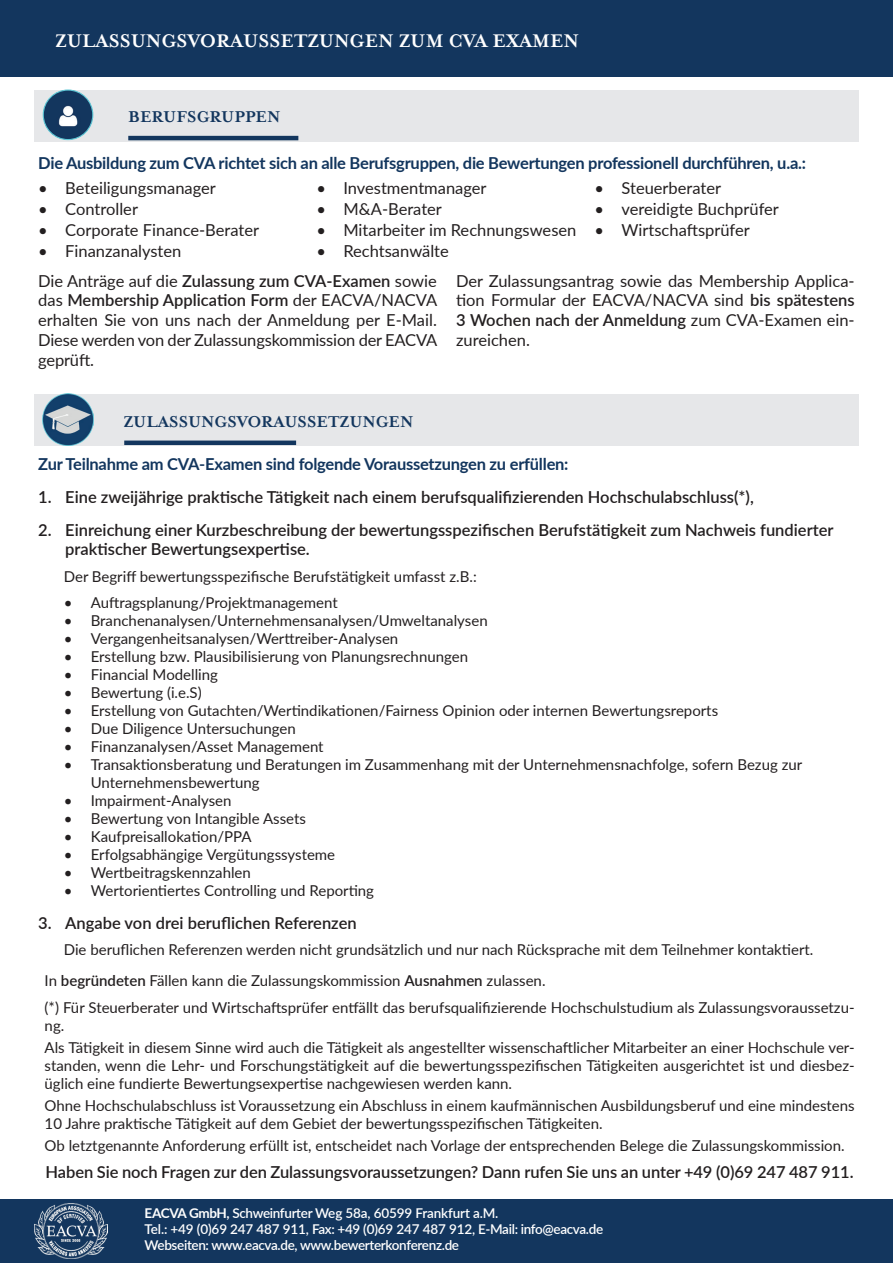
<style>
.page{position:relative;width:893px;height:1263px;background:#fff}
.page>*{position:absolute;margin:0;border:0;box-sizing:border-box;transform-origin:0 0}
.t1{font:700 21px "Mrs Eaves OT";color:#fff}
.t2{font:700 18px "Mrs Eaves OT";color:#13365e}
.t3{font:16.5px/19.8px "Lato";color:#231f20;text-align:justify}
.t4{font:600 16.5px/19.8px "Lato";color:#231f20}
.t5{font:700 16.5px "Lato";letter-spacing:-.015em;color:#13365e}
.t6{font:15px/18px "Lato";color:#231f20}
.t7{font:600 13.5px/16.2px "Lato";letter-spacing:-.025em;color:#fff}
.s1{font-weight:600}
.s2{font-weight:700}
</style>
<div class="page">
<div style="left:0;top:0;width:893px;height:77px;background:#13365e"></div>
<div style="left:34px;top:90px;width:825px;height:51px;background:#e6e7e9"></div>
<img style="left:43px;top:90px;width:50px;height:50px;border-radius:25px">
<div style="left:43px;top:89px;width:50px;height:51px;border:1px solid #5fc8d6;border-radius:50%"></div>
<hr style="left:128px;top:136px;width:170px;height:4px;background:#13365e">
<div style="left:34px;top:394px;width:825px;height:51px;background:#e6e7e9"></div>
<img style="left:43px;top:394px;width:50px;height:51px">
<hr style="left:124px;top:441px;width:172px;height:4px;background:#13365e">
<div style="left:0;top:1199px;width:893px;height:64px;background:#13365e"></div>
<img style="left:34px;top:1203px;width:73px;height:56px">
<h1 class="t1" style="left:55px;top:29px;width:525px">ZULASSUNGSVORAUSSETZUNGEN ZUM CVA EXAMEN</h1>
<p class="t2" style="left:128px;top:107px;width:154px">BERUFSGRUPPEN</p>
<p class="t5" style="left:38px;top:151px;width:769px">Die Ausbildung zum CVA richtet sich an alle Berufsgruppen, die Bewertungen professionell durchführen, u.a.:</p>
<p class="t3" style="left:38px;top:178px;width:179px">• Beteiligungsmanager</p>
<p class="t3" style="left:38px;top:199px;width:101px">• Controller</p>
<p class="t3" style="left:38px;top:220px;width:222px">• Corporate Finance-Berater</p>
<p class="t3" style="left:38px;top:241px;width:145px">• Finanzanalysten</p>
<p class="t3" style="left:316px;top:178px;width:172px">• Investmentmanager</p>
<p class="t3" style="left:316px;top:199px;width:127px">• M&amp;A-Berater</p>
<p class="t3" style="left:316px;top:220px;width:261px">• Mitarbeiter im Rechnungswesen</p>
<p class="t3" style="left:316px;top:241px;width:134px">• Rechtsanwälte</p>
<p class="t3" style="left:595px;top:178px;width:128px">• Steuerberater</p>
<p class="t3" style="left:595px;top:199px;width:186px">• vereidigte Buchprüfer</p>
<p class="t3" style="left:595px;top:220px;width:157px">• Wirtschaftsprüfer</p>
<p class="t3" style="left:38px;top:270px;width:401px">Die Anträge auf die <span class="s1">Zulassung zum CVA-Examen</span> sowie das <span class="s1">Membership Application Form</span> der EACVA/NACVA erhalten Sie von uns nach der Anmeldung per E-Mail.<br>Diese werden von der Zulassungskommission der EACVA geprüft.</p>
<p class="t3" style="left:456px;top:270px;width:400px">Der Zulassungsantrag sowie das Membership Applica&shy;tion Formular der EACVA/NACVA sind <span class="s1">bis spätestens 3 Wochen nach der Anmeldung</span> zum CVA-Examen ein&shy;zureichen.</p>
<p class="t2" style="left:123px;top:412px;width:292px">ZULASSUNGSVORAUSSETZUNGEN</p>
<p class="t5" style="left:38px;top:452px;width:532px">Zur Teilnahme am CVA-Examen sind folgende Voraussetzungen zu erfüllen:</p>
<p class="t4" style="left:38px;top:486px;width:717px">1. Eine zweijährige praktische Tätigkeit nach einem berufsqualifizierenden Hochschulabschluss(*),</p>
<p class="t4" style="left:65px;top:519px;width:770px;text-indent:-27px">2. Einreichung einer Kurzbeschreibung der bewertungsspezifischen Berufstätigkeit zum Nachweis fundierter praktischer Bewertungsexpertise.</p>
<p class="t6" style="left:64px;top:567px;width:414px">Der Begriff bewertungsspezifische Berufstätigkeit umfasst z.B.:</p>
<p class="t6" style="left:64px;top:593px;width:275px">• Auftragsplanung/Projektmanagement</p>
<p class="t6" style="left:64px;top:611px;width:425px">• Branchenanalysen/Unternehmensanalysen/Umweltanalysen</p>
<p class="t6" style="left:64px;top:629px;width:336px">• Vergangenheitsanalysen/Werttreiber-Analysen</p>
<p class="t6" style="left:64px;top:647px;width:406px">• Erstellung bzw. Plausibilisierung von Planungsrechnungen</p>
<p class="t6" style="left:64px;top:665px;width:156px">• Financial Modelling</p>
<p class="t6" style="left:64px;top:683px;width:139px">• Bewertung (i.e.S)</p>
<p class="t6" style="left:64px;top:701px;width:656px">• Erstellung von Gutachten/Wertindikationen/Fairness Opinion oder internen Bewertungsreports</p>
<p class="t6" style="left:64px;top:719px;width:234px">• Due Diligence Untersuchungen</p>
<p class="t6" style="left:64px;top:737px;width:261px">• Finanzanalysen/Asset Management</p>
<p class="t6" style="left:91px;top:755px;width:713px;text-indent:-27px">• Transaktionsberatung und Beratungen im Zusammenhang mit der Unternehmensnachfolge, sofern Bezug zur<br>Unternehmensbewertung</p>
<p class="t6" style="left:64px;top:791px;width:169px">• Impairment-Analysen</p>
<p class="t6" style="left:64px;top:809px;width:244px">• Bewertung von Intangible Assets</p>
<p class="t6" style="left:64px;top:827px;width:189px">• Kaufpreisallokation/PPA</p>
<p class="t6" style="left:64px;top:845px;width:273px">• Erfolgsabhängige Vergütungssysteme</p>
<p class="t6" style="left:64px;top:863px;width:189px">• Wertbeitragskennzahlen</p>
<p class="t6" style="left:64px;top:881px;width:312px">• Wertorientiertes Controlling und Reporting</p>
<p class="t4" style="left:38px;top:912px;width:320px">3. Angabe von drei beruflichen Referenzen</p>
<p class="t6" style="left:45px;top:934px;width:770px;line-height:30.8px;text-indent:19px">Die beruflichen Referenzen werden nicht grundsätzlich und nur nach Rücksprache mit dem Teilnehmer kontaktiert.<br>In <span class="s1">begründeten</span> Fällen kann die Zulassungskommission <span class="s1">Ausnahmen</span> zulassen.</p>
<p class="t6" style="left:45px;top:998px;width:811px">(*) Für Steuerberater und Wirtschaftsprüfer entfällt das berufsqualifizierende Hochschulstudium als Zulassungsvoraussetzu&shy;ng.</p>
<p class="t6" style="left:45px;top:1038px;width:812px;text-align:justify">Als Tätigkeit in diesem Sinne wird auch die Tätigkeit als angestellter wissenschaftlicher Mitarbeiter an einer Hochschule ver&shy;standen, wenn die Lehr- und Forschungstätigkeit auf die bewertungsspezifischen Tätigkeiten ausgerichtet ist und diesbez&shy;üglich eine fundierte Bewertungsexpertise nachgewiesen werden kann.</p>
<p class="t6" style="left:45px;top:1096px;width:811px">Ohne Hochschulabschluss ist Voraussetzung ein Abschluss in einem kaufmännischen Ausbildungsberuf und eine mindestens<br>10 Jahre praktische Tätigkeit auf dem Gebiet der bewertungsspezifischen Tätigkeiten.</p>
<p class="t6" style="left:45px;top:1136px;width:802px">Ob letztgenannte Anforderung erfüllt ist, entscheidet nach Vorlage der entsprechenden Belege die Zulassungskommission.</p>
<p class="t4" style="left:46px;top:1161px;width:809px">Haben Sie noch Fragen zur den Zulassungsvoraussetzungen? Dann rufen Sie uns an unter +49 (0)69 247 487 911.</p>
<p class="t7" style="left:145px;top:1204px;width:460px"><span class="s2">EACVA GmbH,</span> Schweinfurter Weg 58a, 60599 Frankfurt a.M.<br>Tel.: +49 (0)69 247 487 911, Fax: +49 (0)69 247 487 912, E-Mail: info@eacva.de<br>Webseiten: www.eacva.de, www.bewerterkonferenz.de</p>
</div>
